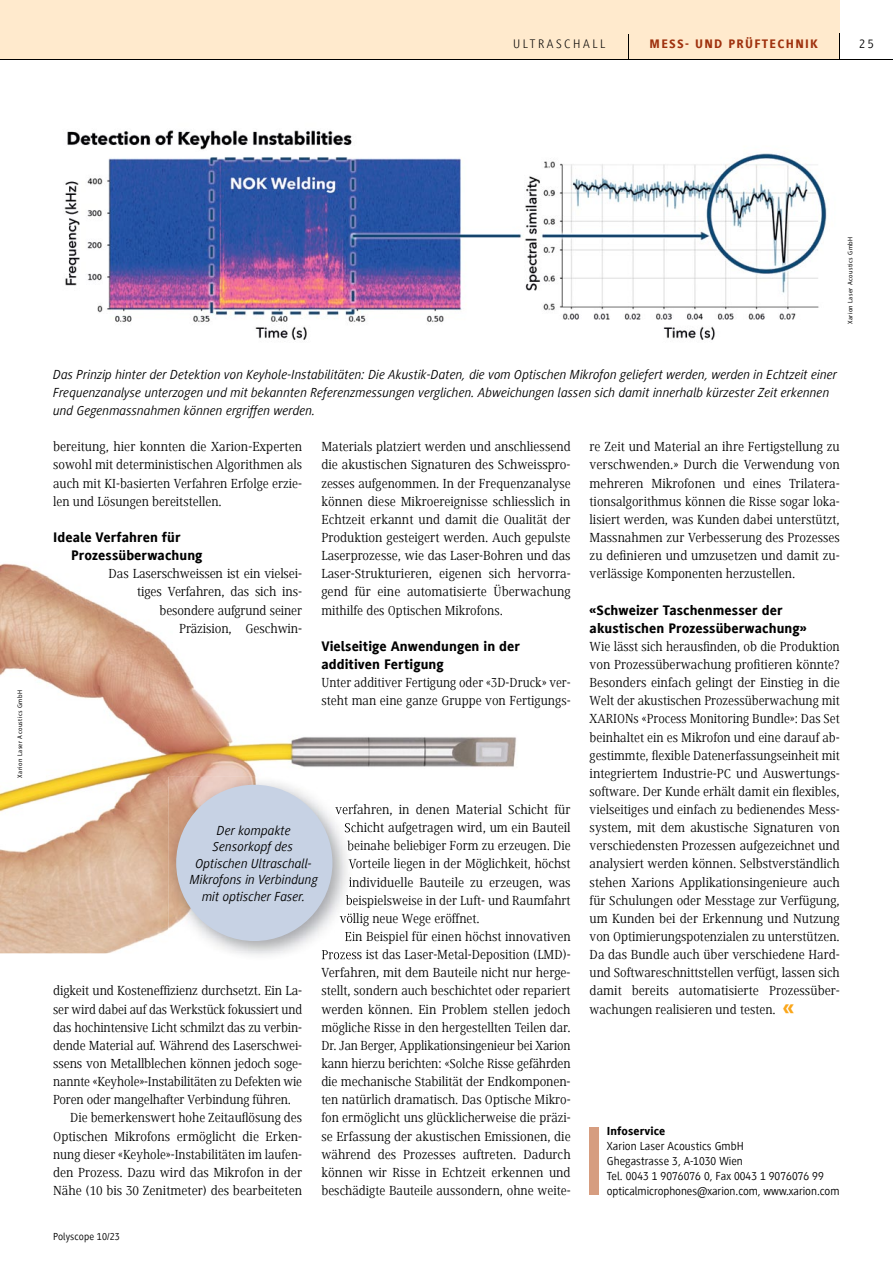
<style>
.page{position:relative;width:893px;height:1263px;background:#fff}
.page>*{position:absolute;margin:0;border:0;box-sizing:border-box;transform-origin:0 0}
.t1{font:800 14.25px/18.1px "Generis Sans Com";letter-spacing:.005em;color:#000}
.t2{font:13.5px/18.1px "Generis Serif Com";color:#000;text-align:justify}
.t3{font:italic 13.5px/16.5px "Generis Sans Com";letter-spacing:.01em;color:#000;text-align:center}
.t4{font:800 12.75px "Generis Sans Com";letter-spacing:.1em;color:#9f310e}
.t5{font:300 12.75px "Generis Sans Com";letter-spacing:.2em;color:#000}
.t6{font:12.75px "Generis Sans Com";color:#000}
.t7{font:12px/15px "Generis Sans Com";letter-spacing:.005em;color:#000}
.t8{font:800 12px "Generis Sans Com";letter-spacing:.005em;color:#000}
.t9{font:10.5px "Generis Sans Com";letter-spacing:.01em;color:#000}
.t10{font:semi-condensed 6.75px "Myriad Pro";letter-spacing:.07em;color:#000}
.s1{font-family:"Generis Sans Com";font-weight:700;font-size:27px;color:#faa61a}
</style>
<div class="page">
<div style="left:0;top:0;width:840px;height:60px;background:#ffeacd"></div>
<hr style="left:0;top:59px;width:893px;height:1px;background:#000">
<svg style="left:628px;top:34px;width:1px;height:25px"></svg>
<svg style="left:839px;top:34px;width:1px;height:25px"></svg>
<img style="left:0;top:563px;width:516px;height:390px">
<div style="left:590px;top:1127px;width:9px;height:68px;background:#d69d80"></div>
<img style="left:168px;top:777px;width:185px;height:178px">
<img style="left:335px;top:804px;width:18px;height:12px">
<svg style="left:345px;top:822px;width:8px;height:31px"></svg>
<svg style="left:349px;top:859px;width:4px;height:12px"></svg>
<svg style="left:340px;top:877px;width:13px;height:67px"></svg>
<img style="left:322px;top:953px;width:31px;height:7px">
<img style="left:322px;top:949px;width:31px;height:4px">
<div style="left:176px;top:785px;width:156px;height:156px;background:#c7d2e4;border-radius:50%"></div>
<img style="left:64px;top:130px;width:763px;height:210px">
<p class="t5" style="left:513px;top:36px;width:94px">ULTRASCHALL</p>
<p class="t4" style="left:650px;top:36px;width:170px">Mess- und Prüftechnik</p>
<p class="t6" style="left:859px;top:36px;width:16px">25</p>
<p class="t10" style="left:16px;top:778px;width:89px;rotate:-90deg">Xarion Laser Acoustics GmbH</p>
<p class="t10" style="left:846px;top:324px;width:89px;rotate:-90deg">Xarion Laser Acoustics GmbH</p>
<p class="t3" style="left:53px;top:365px;width:785px;line-height:18.1px;text-align:left">Das Prinzip hinter der Detektion von Keyhole-Instabilitäten: Die Akustik-Daten, die vom Optischen Mikrofon geliefert werden, werden in Echtzeit einer<br>Frequenzanalyse unterzogen und mit bekannten Referenzmessungen verglichen. Abweichungen lassen sich damit innerhalb kürzester Zeit erkennen und Gegenmassnahmen können ergriffen werden.</p>
<p class="t2" style="left:53px;top:438px;width:250px">bereitung, hier konnten die Xarion-Experten sowohl mit deterministischen Algorithmen als auch mit KI-basierten Verfahren Erfolge erzie&shy;len und Lösungen bereitstellen.</p>
<p class="t1" style="left:71px;top:528px;width:133px;text-indent:-18px">ideale Verfahren für<br>Prozessüberwachung</p>
<p class="t2" style="left:109px;top:565px;width:195px;text-align:right">Das Laserschweissen ist ein vielsei&shy;tiges Verfahren, das sich ins&shy;besondere aufgrund seiner<br>Präzision, Geschwin-</p>
<p class="t2" style="left:321px;top:438px;width:251px">Materials platziert werden und anschliessend die akustischen Signaturen des Schweisspro&shy;zesses aufgenommen. In der Frequenzanalyse können diese Mikroereignisse schliesslich in Echtzeit erkannt und damit die Qualität der Produktion gesteigert werden. Auch gepulste Laserprozesse, wie das Laser-Bohren und das Laser-Strukturieren, eigenen sich hervorra&shy;gend für eine automatisierte Überwachung mithilfe des Optischen Mikrofons.</p>
<p class="t1" style="left:321px;top:637px;width:200px">Vielseitige Anwendungen in der additiven fertigung</p>
<p class="t2" style="left:321px;top:674px;width:251px">Unter additiver Fertigung oder «3D-Druck» ver&shy;steht man eine ganze Gruppe von Fertigungs-</p>
<p class="t2" style="left:335px;top:800px;width:237px">verfahren, in denen Material Schicht für</p>
<p class="t2" style="left:344px;top:819px;width:228px">Schicht aufgetragen wird, um ein Bauteil</p>
<p class="t2" style="left:347px;top:837px;width:225px">beinahe beliebiger Form zu erzeugen. Die</p>
<p class="t2" style="left:349px;top:855px;width:224px">Vorteile liegen in der Möglichkeit, höchst</p>
<p class="t2" style="left:349px;top:873px;width:223px">individuelle Bauteile zu erzeugen, was</p>
<p class="t2" style="left:346px;top:891px;width:227px">beispielsweise in der Luft- und Raumfahrt</p>
<p class="t2" style="left:340px;top:909px;width:142px">völlig neue Wege eröffnet.</p>
<p class="t2" style="left:345px;top:927px;width:228px">Ein Beispiel für einen höchst innovativen</p>
<p class="t2" style="left:321px;top:946px;width:251px">Prozess ist das Laser-Metal-Deposition (LMD)-</p>
<p class="t2" style="left:321px;top:964px;width:251px">Verfahren, mit dem Bauteile nicht nur herge-</p>
<p class="t2" style="left:321px;top:982px;width:251px">stellt, sondern auch beschichtet oder repariert</p>
<p class="t2" style="left:321px;top:1000px;width:251px">werden können. Ein Problem stellen jedoch</p>
<p class="t2" style="left:321px;top:1018px;width:251px">mögliche Risse in den hergestellten Teilen dar.</p>
<p class="t2" style="left:321px;top:1036px;width:251px">Dr. Jan Berger, Applikationsingenieur bei Xarion</p>
<p class="t2" style="left:321px;top:1054px;width:251px">kann hierzu berichten: «Solche Risse gefährden</p>
<p class="t2" style="left:321px;top:1072px;width:251px">die mechanische Stabilität der Endkomponen-</p>
<p class="t2" style="left:321px;top:1091px;width:251px">ten natürlich dramatisch. Das Optische Mikro-</p>
<p class="t2" style="left:321px;top:1109px;width:251px">fon ermöglicht uns glücklicherweise die präzi-</p>
<p class="t2" style="left:321px;top:1127px;width:251px">se Erfassung der akustischen Emissionen, die</p>
<p class="t2" style="left:321px;top:1145px;width:251px">während des Prozesses auftreten. Dadurch</p>
<p class="t2" style="left:321px;top:1163px;width:251px">können wir Risse in Echtzeit erkennen und</p>
<p class="t2" style="left:321px;top:1181px;width:251px">beschädigte Bauteile aussondern, ohne weite-</p>
<p class="t3" style="left:190px;top:822px;width:130px">Der kompakte<br>Sensorkopf des<br>Optischen Ultraschall-<br>Mikrofons in Verbindung mit optischer Faser.</p>
<p class="t2" style="left:53px;top:982px;width:250px">digkeit und Kosteneffizienz durchsetzt. Ein La-</p>
<p class="t2" style="left:53px;top:1000px;width:251px">ser wird dabei auf das Werkstück fokussiert und</p>
<p class="t2" style="left:53px;top:1018px;width:251px">das hochintensive Licht schmilzt das zu verbin-</p>
<p class="t2" style="left:53px;top:1036px;width:251px">dende Material auf. Während des Laserschwei-</p>
<p class="t2" style="left:53px;top:1054px;width:251px">ssens von Metallblechen können jedoch soge-</p>
<p class="t2" style="left:53px;top:1072px;width:251px">nannte «Keyhole»-Instabilitäten zu Defekten wie</p>
<p class="t2" style="left:53px;top:1091px;width:239px">Poren oder mangelhafter Verbindung führen.</p>
<p class="t2" style="left:70px;top:1109px;width:233px">Die bemerkenswert hohe Zeitauflösung des</p>
<p class="t2" style="left:53px;top:1127px;width:250px">Optischen Mikrofons ermöglicht die Erken-</p>
<p class="t2" style="left:53px;top:1145px;width:251px">nung dieser «Keyhole»-Instabilitäten im laufen-</p>
<p class="t2" style="left:53px;top:1163px;width:251px">den Prozess. Dazu wird das Mikrofon in der</p>
<p class="t2" style="left:53px;top:1181px;width:250px">Nähe (10 bis 30 Zenitmeter) des bearbeiteten</p>
<p class="t9" style="left:53px;top:1231px;width:68px">Polyscope 10 / 23</p>
<p class="t2" style="left:590px;top:438px;width:252px">re Zeit und Material an ihre Fertigstellung zu verschwenden.» Durch die Verwendung von mehreren Mikrofonen und eines Trilatera&shy;tionsalgorithmus können die Risse sogar loka&shy;lisiert werden, was Kunden dabei unterstützt, Massnahmen zur Verbesserung des Prozesses zu definieren und umzusetzen und damit zu&shy;verlässige Komponenten herzustellen.</p>
<p class="t1" style="left:590px;top:601px;width:218px">«schweizer taschenmesser der akustischen Prozessüberwachung»</p>
<p class="t2" style="left:590px;top:637px;width:252px">Wie lässt sich herausfinden, ob die Produktion von Prozessüberwachung profitieren könnte?<br>Besonders einfach gelingt der Einstieg in die Welt der akustischen Prozessüberwachung mit XARIONs «Process Monitoring Bundle»: Das Set beinhaltet ein es Mikrofon und eine darauf ab&shy;gestimmte, flexible Datenerfassungseinheit mit integriertem Industrie-PC und Auswertungs&shy;software. Der Kunde erhält damit ein flexibles, vielseitiges und einfach zu bedienendes Mess&shy;system, mit dem akustische Signaturen von verschiedensten Prozessen aufgezeichnet und analysiert werden können. Selbstverständlich stehen Xarions Applikationsingenieure auch für Schulungen oder Messtage zur Verfügung, um Kunden bei der Erkennung und Nutzung von Optimierungspotenzialen zu unterstützen.<br>Da das Bundle auch über verschiedene Hard&shy;und Softwareschnittstellen verfügt, lassen sich damit bereits automatisierte Prozessüber&shy;wachungen realisieren und testen. <span class="s1">«</span></p>
<p class="t8" style="left:607px;top:1124px;width:60px">infoservice</p>
<p class="t7" style="left:607px;top:1138px;width:234px">Xarion Laser Acoustics GmbH<br>Ghegastrasse 3, A-1030 Wien<br>Tel. 0043 1 9076076 0, Fax 0043 1 9076076 99 opticalmicrophones@xarion.com, www.xarion.com</p>
</div>
